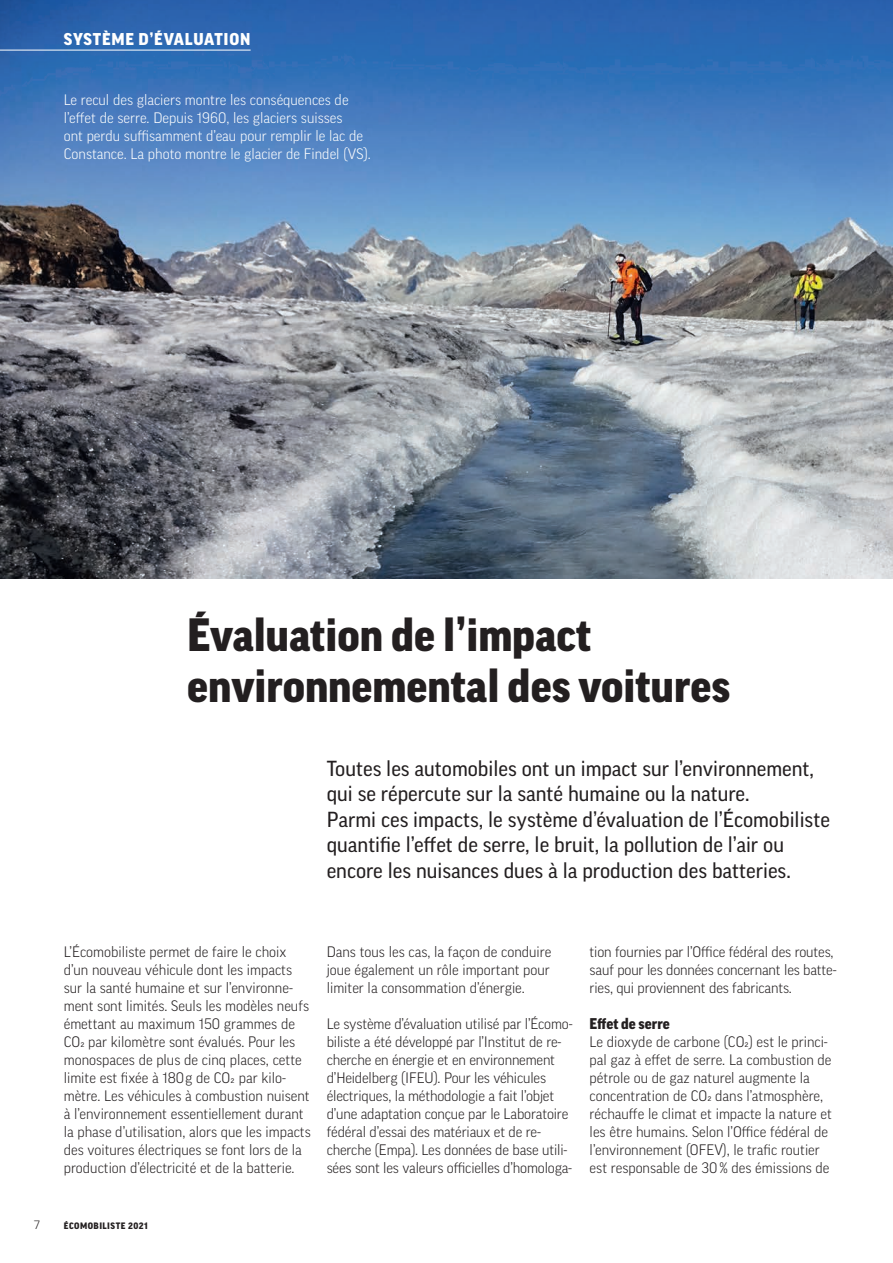
<style>
.page{position:relative;width:893px;height:1263px;background:#fff}
.page>*{position:absolute;margin:0;border:0;box-sizing:border-box;transform-origin:0 0}
.t1{font:900 45px/51px "Good OT";color:#231f20}
.t2{font:21px/25.5px "Good OT News";color:#231f20}
.t3{font:900 16.5px "Good OT";letter-spacing:.05em;color:#fff}
.t4{font:900 15px "Good OT";color:#231f20}
.t5{font:300 14.7px/18px "Good OT";color:#231f20}
.t6{font:300 14.7px/18px "Good OT";color:#fff}
.t7{font:300 11.7px "Good OT";color:#231f20}
.t8{font:900 9px "Good OT";letter-spacing:.05em;color:#231f20}
</style>
<div class="page">
<img style="left:0;top:0;width:893px;height:579px">
<hr style="left:0;top:50px;width:251px;height:1px;background:#fff">
<p class="t3" style="left:64px;top:30px;width:188px">Système d’évaluation</p>
<p class="t6" style="left:64px;top:91px;width:309px">Le recul des glaciers montre les conséquences de l’effet de serre. Depuis 1960, les glaciers suisses<br>ont perdu suffisamment d’eau pour remplir le lac de Constance. La photo montre le glacier de Findel (VS).</p>
<h1 class="t1" style="left:187px;top:609px;width:544px">Évaluation de l’impact environnemental des voitures</h1>
<p class="t2" style="left:327px;top:756px;width:505px">Toutes les automobiles ont un impact sur l’environnement, qui se répercute sur la santé humaine ou la nature.<br>Parmi ces impacts, le système d’évaluation de l’Écomobiliste quantifie l’effet de serre, le bruit, la pollution de l’air ou encore les nuisances dues à la production des batteries.</p>
<p class="t5" style="left:64px;top:942px;width:249px">L’Écomobiliste permet de faire le choix d’un nouveau véhicule dont les impacts sur la santé humaine et sur l’environne&shy;ment sont limités. Seuls les modèles neufs émettant au maximum 150 grammes de CO2 par kilomètre sont évalués. Pour les monospaces de plus de cinq places, cette limite est fixée à 180g de CO2 par kilo&shy;mètre. Les véhicules à combustion nuisent à l’environnement essentiellement durant la phase d’utilisation, alors que les impacts des voitures électriques se font lors de la production d’électricité et de la batterie.</p>
<p class="t5" style="left:327px;top:942px;width:226px;text-align:justify">Dans tous les cas, la façon de conduire joue également un rôle important pour limiter la consommation d’énergie.</p>
<p class="t5" style="left:327px;top:1015px;width:247px">Le système d’évaluation utilisé par l’Écomo&shy;biliste a été développé par l’Institut de re&shy;cherche en énergie et en environnement d’Heidelberg (IFEU). Pour les véhicules électriques, la méthodologie a fait l’objet d’une adaptation conçue par le Laboratoire fédéral d’essai des matériaux et de re&shy;cherche (Empa). Les données de base utili&shy;sées sont les valeurs officielles d’homologa-</p>
<p class="t5" style="left:590px;top:943px;width:249px">tion fournies par l’Office fédéral des routes, sauf pour les données concernant les batte&shy;ries, qui proviennent des fabricants.</p>
<p class="t4" style="left:590px;top:1015px;width:82px">Effet de serre</p>
<p class="t5" style="left:590px;top:1032px;width:244px">Le dioxyde de carbone (CO2) est le princi&shy;pal gaz à effet de serre. La combustion de pétrole ou de gaz naturel augmente la concentration de CO2 dans l’atmosphère, réchauffe le climat et impacte la nature et les être humains. Selon l’Office fédéral de l’environnement (OFEV), le trafic routier est responsable de 30% des émissions de</p>
<p class="t7" style="left:34px;top:1218px;width:7px">7</p>
<p class="t8" style="left:64px;top:1221px;width:85px">ÉCOMOBILISTE 2021</p>
</div>
